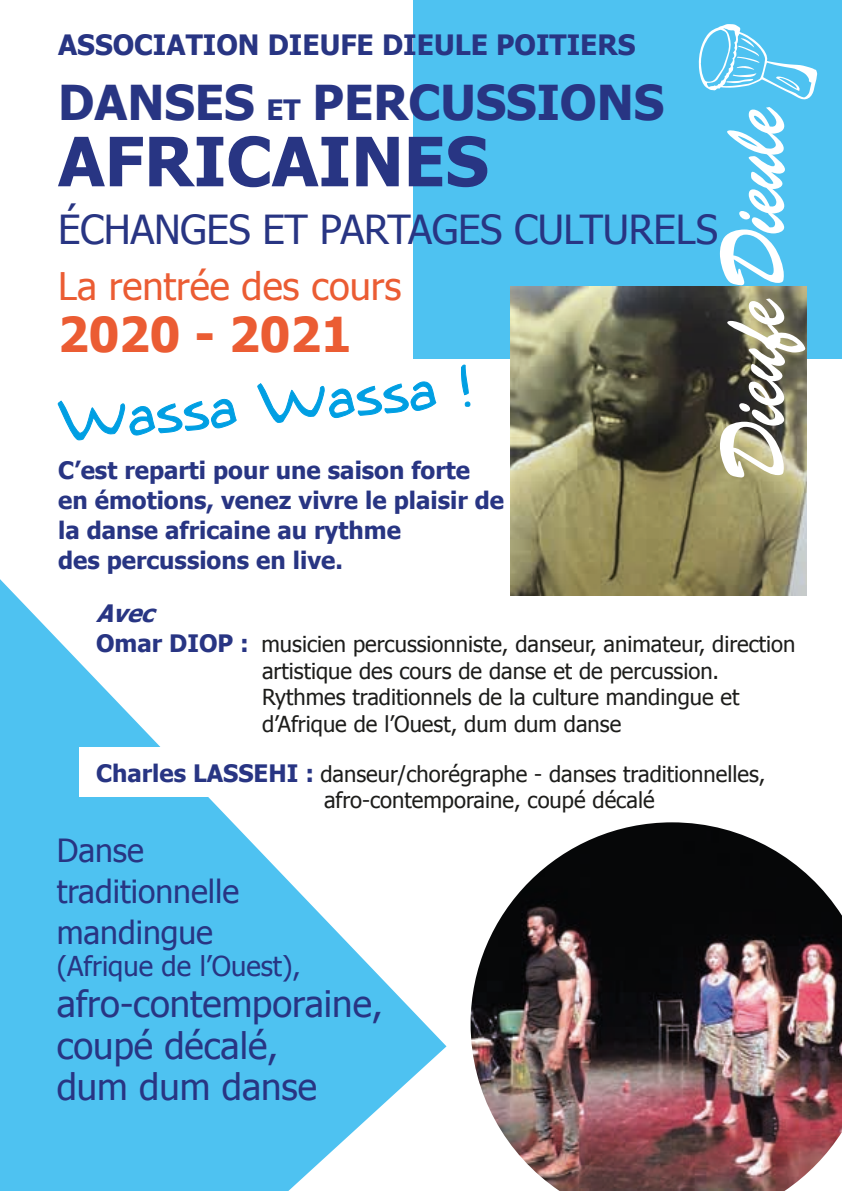
<style>
.page{position:relative;width:842px;height:1191px;background:#fff}
.page>*{position:absolute;margin:0;border:0;box-sizing:border-box;transform-origin:0 0}
.t1{font:700 68px "Tahoma";color:#283583}
.t2{font:700 48px "Tahoma";color:#283583}
.t3{font:700 48px "Tahoma";color:#eb5c33}
.t4{font:40px "Tahoma";letter-spacing:-.01em;color:#283583}
.t5{font:38px "Tahoma";color:#eb5c33}
.t6{font:36.4px/41px "Tahoma";color:#283583}
.t7{font:32px/41px "Tahoma";color:#283583}
.t8{font:700 28px "Tahoma";color:#283583}
.t9{font:27.4px "Tahoma";color:#283583}
.t10{font:700 24px/30px "Tahoma";color:#283583}
.t11{font:italic 700 24px "Tahoma";color:#283583}
.t12{font:22px/26.4px "Tahoma";color:#1d1d1b}
.s1{font-size:28px}
.s2{font-weight:700;font-size:24px;color:#283583}
</style>
<div class="page">
<svg style="left:0;top:579px;width:446px;height:612px;fill:#4ec2f1"></svg>
<div style="left:79px;top:747px;width:236px;height:50px;background:#fff"></div>
<img style="left:471px;top:822px;width:371px;height:369px">
<div style="left:414px;top:0;width:428px;height:359px;background:#4ec2f1"></div>
<img style="left:510px;top:286px;width:296px;height:309px">
<svg style="left:720px;top:298px;width:86px;height:179px"></svg>
<svg style="left:720px;top:107px;width:65px;height:178px"></svg>
<svg style="left:699px;top:24px;width:118px;height:76px"></svg>
<svg style="left:57px;top:364px;width:414px;height:77px"></svg>
<p class="t8" style="left:58px;top:26px;width:579px">ASSOCIATION DIEUFE DIEULE POITIERS</p>
<h2 class="t2" style="left:58px;top:69px;width:608px">DANSES <span class="s1">ET</span> PERCUSSIONS</h2>
<h1 class="t1" style="left:58px;top:114px;width:432px">AFRICAINES</h1>
<h3 class="t4" style="left:58px;top:203px;width:661px">ÉCHANGES ET PARTAGES CULTURELS</h3>
<h3 class="t5" style="left:58px;top:260px;width:345px">La rentrée des cours</h3>
<h2 class="t3" style="left:58px;top:301px;width:295px">2020 - 2021</h2>
<p class="t10" style="left:58px;top:454px;width:447px">C’est reparti pour une saison forte en émotions, venez vivre le plaisir de la danse africaine au rythme<br>des percussions en live.</p>
<p class="t11" style="left:96px;top:597px;width:69px">Avec</p>
<p class="t12" style="left:262px;top:630px;width:535px;text-indent:-166px"><span class="s2">Omar DIOP :</span> musicien percussionniste, danseur, animateur, direction artistique des cours de danse et de percussion.<br>Rythmes traditionnels de la culture mandingue et d’Afrique de l’Ouest, dum dum danse</p>
<p class="t12" style="left:324px;top:760px;width:443px;text-indent:-228px"><span class="s2">Charles LASSEHI :</span> danseur/chorégraphe - danses traditionnelles, afro-contemporaine, coupé décalé</p>
<h3 class="t7" style="left:57px;top:828px;width:184px">Danse traditionnelle mandingue</h3>
<p class="t9" style="left:57px;top:948px;width:246px">(Afrique de l’Ouest),</p>
<h3 class="t6" style="left:57px;top:982px;width:328px">afro-contemporaine, coupé décalé,<br>dum dum danse</h3>
</div>
